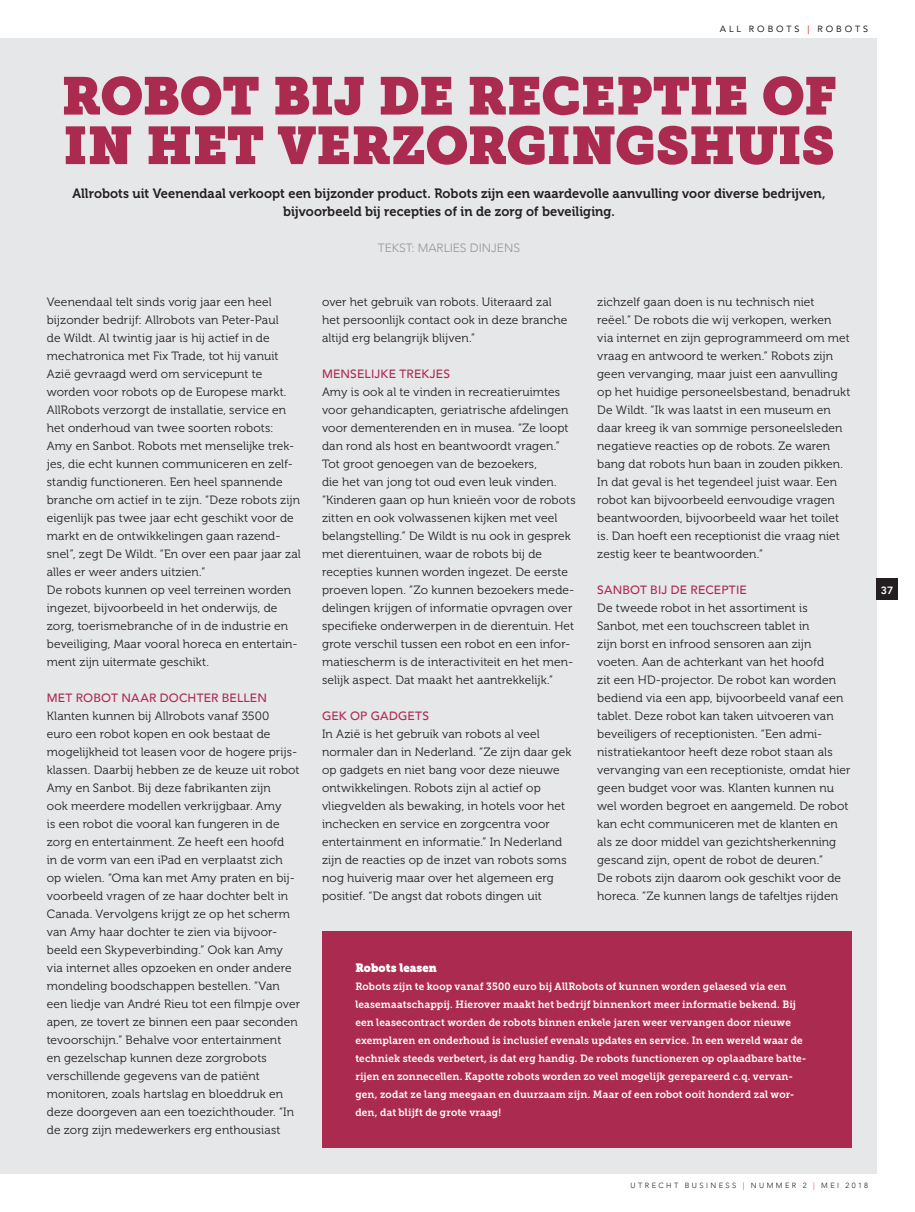
<style>
.page{position:relative;width:915px;height:1212px;background:#fff}
.page>*{position:absolute;margin:0;border:0;box-sizing:border-box;transform-origin:0 0}
.t1{font:52.5px/49.5px "Museo Slab";letter-spacing:-.01em;color:#ab2b50}
.t2{font:13.5px/18px "Museo 700";letter-spacing:.005em;color:#231f20;text-align:center;scale:.95 1}
.t3{font:12px/18px "Museo 300";letter-spacing:.01em;color:#231f20}
.t4{font:500 12px "Avenir";letter-spacing:.015em;color:#ad2a50}
.t5{font:300 12px "Avenir";color:#939598}
.t6{font:12px "Museo Slab";letter-spacing:.01em;color:#fff;scale:.93 1}
.t7{font:10.5px/18px "Museo Slab 700";letter-spacing:.015em;color:#fff;scale:.95 1}
.t8{font:800 10.5px "Avenir";color:#fff}
.t9{font:9px "Avenir";letter-spacing:.325em;color:#231f20}
.t10{font:300 7.5px "Avenir";letter-spacing:.32em;color:#231f20}
.s1{color:#d81c23}
</style>
<div class="page">
<div style="left:0;top:38px;width:876px;height:1136px;background:#e6e7e9"></div>
<div style="left:876px;top:578px;width:21px;height:22px;background:#231f20"></div>
<div style="left:322px;top:931px;width:528px;height:217px;background:#ab2b50"></div>
<p class="t9" style="left:719px;top:22px;width:150px">ALL ROBOTS <span class="s1">|</span> ROBOTS</p>
<h1 class="t1" style="left:61px;top:72px;width:776px">ROBOT BIJ DE RECEPTIE OF<br>IN HET VERZORGINGSHUIS</h1>
<p class="t2" style="left:72px;top:185px;width:793px">Allrobots uit Veenendaal verkoopt een bijzonder product. Robots zijn een waardevolle aanvulling voor diverse bedrijven, bijvoorbeeld bij recepties of in de zorg of beveiliging.</p>
<p class="t5" style="left:378px;top:241px;width:144px">TEKST: MARLIES DINJENS</p>
<p class="t3" style="left:47px;top:293px;width:255px">Veenendaal telt sinds vorig jaar een heel bijzonder bedrijf: Allrobots van Peter-Paul<br>de Wildt. Al twintig jaar is hij actief in de mechatronica met Fix Trade, tot hij vanuit Azië gevraagd werd om servicepunt te worden voor robots op de Europese markt.<br>AllRobots verzorgt de installatie, service en het onderhoud van twee soorten robots:<br>Amy en Sanbot. Robots met menselijke trek&shy;jes, die echt kunnen communiceren en zelf&shy;standig functioneren. Een heel spannende branche om actief in te zijn. “Deze robots zijn eigenlijk pas twee jaar echt geschikt voor de markt en de ontwikkelingen gaan razend&shy;snel”, zegt De Wildt. “En over een paar jaar zal alles er weer anders uitzien.”<br>De robots kunnen op veel terreinen worden ingezet, bijvoorbeeld in het onderwijs, de zorg, toerismebranche of in de industrie en beveiliging, Maar vooral horeca en entertain&shy;ment zijn uitermate geschikt.</p>
<p class="t4" style="left:47px;top:687px;width:221px">MET ROBOT NAAR DOCHTER BELLEN</p>
<p class="t3" style="left:47px;top:707px;width:255px">Klanten kunnen bij Allrobots vanaf 3500<br>euro een robot kopen en ook bestaat de mogelijkheid tot leasen voor de hogere prijs&shy;klassen. Daarbij hebben ze de keuze uit robot Amy en Sanbot. Bij deze fabrikanten zijn<br>ook meerdere modellen verkrijgbaar. Amy<br>is een robot die vooral kan fungeren in de zorg en entertainment. Ze heeft een hoofd<br>in de vorm van een iPad en verplaatst zich op wielen. “Oma kan met Amy praten en bij&shy;voorbeeld vragen of ze haar dochter belt in Canada. Vervolgens krijgt ze op het scherm van Amy haar dochter te zien via bijvoor&shy;beeld een Skypeverbinding.” Ook kan Amy via internet alles opzoeken en onder andere mondeling boodschappen bestellen. “Van een liedje van André Rieu tot een filmpje over apen, ze tovert ze binnen een paar seconden tevoorschijn.” Behalve voor entertainment<br>en gezelschap kunnen deze zorgrobots verschillende gegevens van de patiënt monitoren, zoals hartslag en bloeddruk en deze doorgeven aan een toezichthouder. “In de zorg zijn medewerkers erg enthousiast</p>
<p class="t3" style="left:322px;top:293px;width:247px">over het gebruik van robots. Uiteraard zal het persoonlijk contact ook in deze branche altijd erg belangrijk blijven.”</p>
<p class="t4" style="left:322px;top:363px;width:129px">MENSELIJKE TREKJES</p>
<p class="t3" style="left:322px;top:383px;width:255px">Amy is ook al te vinden in recreatieruimtes voor gehandicapten, geriatrische afdelingen voor dementerenden en in musea. “Ze loopt dan rond als host en beantwoordt vragen.” Tot groot genoegen van de bezoekers,<br>die het van jong tot oud even leuk vinden. “Kinderen gaan op hun knieën voor de robots zitten en ook volwassenen kijken met veel belangstelling.” De Wildt is nu ook in gesprek met dierentuinen, waar de robots bij de recepties kunnen worden ingezet. De eerste proeven lopen. “Zo kunnen bezoekers mede&shy;delingen krijgen of informatie opvragen over specifieke onderwerpen in de dierentuin. Het grote verschil tussen een robot en een infor&shy;matiescherm is de interactiviteit en het men&shy;selijk aspect. Dat maakt het aantrekkelijk.”</p>
<p class="t4" style="left:322px;top:705px;width:109px">GEK OP GADGETS</p>
<p class="t3" style="left:322px;top:725px;width:251px">In Azië is het gebruik van robots al veel normaler dan in Nederland. “Ze zijn daar gek op gadgets en niet bang voor deze nieuwe ontwikkelingen. Robots zijn al actief op vliegvelden als bewaking, in hotels voor het inchecken en service en zorgcentra voor entertainment en informatie.” In Nederland zijn de reacties op de inzet van robots soms nog huiverig maar over het algemeen erg positief. “De angst dat robots dingen uit</p>
<p class="t3" style="left:597px;top:293px;width:255px">zichzelf gaan doen is nu technisch niet reëel.” De robots die wij verkopen, werken via internet en zijn geprogrammeerd om met vraag en antwoord te werken.” Robots zijn geen vervanging, maar juist een aanvulling op het huidige personeelsbestand, benadrukt De Wildt. “Ik was laatst in een museum en daar kreeg ik van sommige personeelsleden negatieve reacties op de robots. Ze waren bang dat robots hun baan in zouden pikken.<br>In dat geval is het tegendeel juist waar. Een robot kan bijvoorbeeld eenvoudige vragen beantwoorden, bijvoorbeeld waar het toilet is. Dan hoeft een receptionist die vraag niet zestig keer te beantwoorden.”</p>
<p class="t4" style="left:597px;top:579px;width:151px">SANBOT BIJ DE RECEPTIE</p>
<p class="t3" style="left:597px;top:599px;width:255px">De tweede robot in het assortiment is Sanbot, met een touchscreen tablet in<br>zijn borst en infrood sensoren aan zijn voeten. Aan de achterkant van het hoofd<br>zit een HD-projector. De robot kan worden bediend via een app, bijvoorbeeld vanaf een tablet. Deze robot kan taken uitvoeren van beveiligers of receptionisten. “Een admi&shy;nistratiekantoor heeft deze robot staan als vervanging van een receptioniste, omdat hier geen budget voor was. Klanten kunnen nu wel worden begroet en aangemeld. De robot kan echt communiceren met de klanten en als ze door middel van gezichtsherkenning gescand zijn, opent de robot de deuren.”<br>De robots zijn daarom ook geschikt voor de horeca. “Ze kunnen langs de tafeltjes rijden</p>
<p class="t6" style="left:355px;top:961px;width:89px">Robots leasen</p>
<p class="t7" style="left:355px;top:977px;width:476px">Robots zijn te koop vanaf 3500 euro bij AllRobots of kunnen worden gelaesed via een leasemaatschappij. Hierover maakt het bedrijf binnenkort meer informatie bekend. Bij een leasecontract worden de robots binnen enkele jaren weer vervangen door nieuwe exemplaren en onderhoud is inclusief evenals updates en service. In een wereld waar de techniek steeds verbetert, is dat erg handig. De robots functioneren op oplaadbare batte&shy;rijen en zonnecellen. Kapotte robots worden zo veel mogelijk gerepareerd c.q. vervan&shy;gen, zodat ze lang meegaan en duurzaam zijn. Maar of een robot ooit honderd zal wor&shy;den, dat blijft de grote vraag!</p>
<p class="t8" style="left:880px;top:582px;width:14px">37</p>
<p class="t10" style="left:630px;top:1181px;width:239px">UTRECHT BUSINESS <span class="s1">|</span> NUMMER 2 <span class="s1">|</span> MEI 2018</p>
</div>
